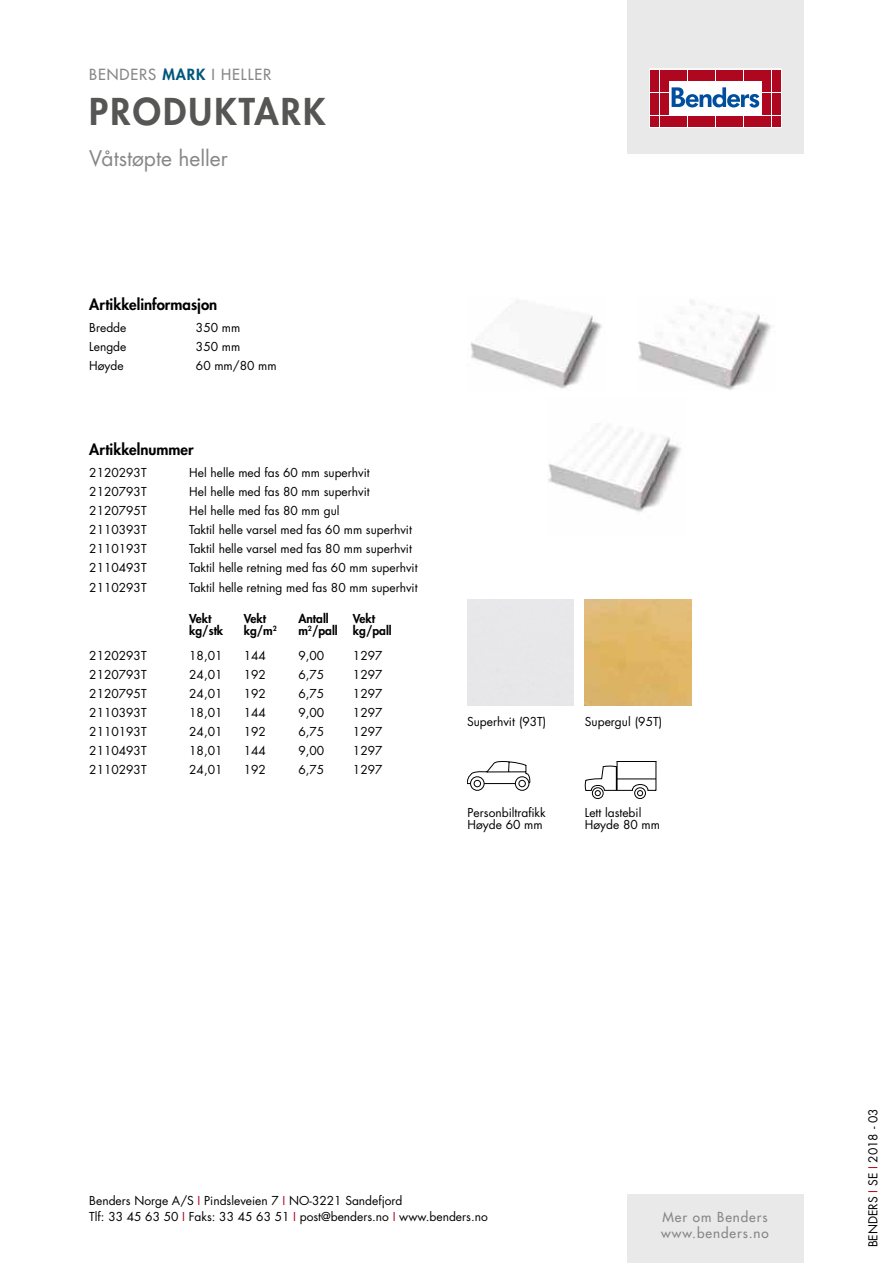
<style>
.page{position:relative;width:893px;height:1263px;background:#fff}
.page>*{position:absolute;margin:0;border:0;box-sizing:border-box;transform-origin:0 0}
.t1{font:800 36px "Futura Std";letter-spacing:.06em;color:#565655}
.t2{font:21px "Futura Std";color:#868786}
.t3{font:800 15px "Futura Std";color:#000}
.t4{font:500 15px "Futura Std";letter-spacing:.06em;color:#868786}
.t5{font:500 13.5px/16.2px "Futura Std";letter-spacing:.07em;color:#868786}
.t6{font:12px/12px "Futura Std";color:#000}
.t7{font:800 12px/12px "Futura Std";color:#000}
.s1{font-weight:800;color:#00567b}
.s2{color:#ae071f}
</style>
<div class="page">
<div style="left:627px;top:0;width:177px;height:153px;background:#e9e9e9"></div>
<svg style="left:649px;top:69px;width:132px;height:59px;background:#eac2c8"></svg>
<div style="left:651px;top:70px;width:8px;height:10px;background:#ae071f"></div>
<div style="left:660px;top:70px;width:8px;height:10px;background:#ae071f"></div>
<div style="left:651px;top:81px;width:8px;height:11px;background:#ae071f"></div>
<div style="left:660px;top:81px;width:8px;height:11px;background:#ae071f"></div>
<div style="left:651px;top:93px;width:8px;height:10px;background:#ae071f"></div>
<div style="left:660px;top:93px;width:8px;height:10px;background:#ae071f"></div>
<div style="left:651px;top:104px;width:8px;height:11px;background:#ae071f"></div>
<div style="left:660px;top:104px;width:8px;height:11px;background:#ae071f"></div>
<div style="left:651px;top:116px;width:8px;height:10px;background:#ae071f"></div>
<div style="left:660px;top:116px;width:8px;height:10px;background:#ae071f"></div>
<div style="left:669px;top:70px;width:8px;height:10px;background:#ae071f"></div>
<div style="left:679px;top:70px;width:8px;height:10px;background:#ae071f"></div>
<div style="left:688px;top:70px;width:8px;height:10px;background:#ae071f"></div>
<div style="left:697px;top:70px;width:9px;height:10px;background:#ae071f"></div>
<div style="left:707px;top:70px;width:8px;height:10px;background:#ae071f"></div>
<div style="left:716px;top:70px;width:8px;height:10px;background:#ae071f"></div>
<div style="left:725px;top:70px;width:9px;height:10px;background:#ae071f"></div>
<div style="left:735px;top:70px;width:8px;height:10px;background:#ae071f"></div>
<div style="left:744px;top:70px;width:8px;height:10px;background:#ae071f"></div>
<div style="left:753px;top:70px;width:9px;height:10px;background:#ae071f"></div>
<div style="left:669px;top:116px;width:8px;height:10px;background:#ae071f"></div>
<div style="left:679px;top:116px;width:8px;height:10px;background:#ae071f"></div>
<div style="left:688px;top:116px;width:8px;height:10px;background:#ae071f"></div>
<div style="left:697px;top:116px;width:9px;height:10px;background:#ae071f"></div>
<div style="left:707px;top:116px;width:8px;height:10px;background:#ae071f"></div>
<div style="left:716px;top:116px;width:8px;height:10px;background:#ae071f"></div>
<div style="left:725px;top:116px;width:9px;height:10px;background:#ae071f"></div>
<div style="left:735px;top:116px;width:8px;height:10px;background:#ae071f"></div>
<div style="left:744px;top:116px;width:8px;height:10px;background:#ae071f"></div>
<div style="left:753px;top:116px;width:9px;height:10px;background:#ae071f"></div>
<div style="left:763px;top:70px;width:8px;height:10px;background:#ae071f"></div>
<div style="left:772px;top:70px;width:8px;height:10px;background:#ae071f"></div>
<div style="left:763px;top:81px;width:8px;height:11px;background:#ae071f"></div>
<div style="left:772px;top:81px;width:8px;height:11px;background:#ae071f"></div>
<div style="left:763px;top:93px;width:8px;height:10px;background:#ae071f"></div>
<div style="left:772px;top:93px;width:8px;height:10px;background:#ae071f"></div>
<div style="left:763px;top:104px;width:8px;height:11px;background:#ae071f"></div>
<div style="left:772px;top:104px;width:8px;height:11px;background:#ae071f"></div>
<div style="left:763px;top:116px;width:8px;height:10px;background:#ae071f"></div>
<div style="left:772px;top:116px;width:8px;height:10px;background:#ae071f"></div>
<svg style="left:672px;top:87px;width:87px;height:21px;background:#8fb1d4"></svg>
<div style="left:627px;top:1195px;width:177px;height:68px;background:#e9e9e9"></div>
<div style="left:470px;top:776px;width:14px;height:15px;border:1px solid #000;border-radius:50%"></div>
<div style="left:515px;top:776px;width:14px;height:15px;border:1px solid #000;border-radius:50%"></div>
<svg style="left:467px;top:761px;width:63px;height:26px"></svg>
<img style="left:585px;top:600px;width:106px;height:106px">
<img style="left:470px;top:300px;width:132px;height:89px">
<img style="left:638px;top:300px;width:133px;height:90px">
<img style="left:548px;top:423px;width:133px;height:89px">
<div style="left:592px;top:787px;width:11px;height:12px;border:1px solid #000;border-radius:50%"></div>
<div style="left:634px;top:787px;width:12px;height:12px;border:1px solid #000;border-radius:50%"></div>
<svg style="left:585px;top:761px;width:71px;height:35px"></svg>
<p class="t4" style="left:89px;top:65px;width:183px">BENDERS <span class="s1">MARK</span> I HELLER</p>
<h1 class="t1" style="left:89px;top:89px;width:238px">PRODUKTARK</h1>
<h2 class="t2" style="left:89px;top:145px;width:140px">Våtstøpte heller</h2>
<p class="t3" style="left:89px;top:295px;width:130px">Artikkelinformasjon</p>
<p class="t6" style="left:89px;top:322px;width:39px">Bredde</p>
<p class="t6" style="left:196px;top:322px;width:46px">350 mm</p>
<p class="t6" style="left:89px;top:341px;width:39px">Lengde</p>
<p class="t6" style="left:196px;top:341px;width:46px">350 mm</p>
<p class="t6" style="left:89px;top:360px;width:36px">Høyde</p>
<p class="t6" style="left:196px;top:360px;width:82px">60 mm/80 mm</p>
<p class="t3" style="left:89px;top:440px;width:106px">Artikkelnummer</p>
<p class="t6" style="left:89px;top:467px;width:59px">2120293T</p>
<p class="t6" style="left:189px;top:467px;width:182px">Hel helle med fas 60 mm superhvit</p>
<p class="t6" style="left:89px;top:486px;width:59px">2120793T</p>
<p class="t6" style="left:189px;top:486px;width:182px">Hel helle med fas 80 mm superhvit</p>
<p class="t6" style="left:89px;top:505px;width:59px">2120795T</p>
<p class="t6" style="left:189px;top:505px;width:152px">Hel helle med fas 80 mm gul</p>
<p class="t6" style="left:89px;top:524px;width:59px">2110393T</p>
<p class="t6" style="left:189px;top:524px;width:224px">Taktil helle varsel med fas 60 mm superhvit</p>
<p class="t6" style="left:89px;top:543px;width:59px">2110193T</p>
<p class="t6" style="left:189px;top:543px;width:224px">Taktil helle varsel med fas 80 mm superhvit</p>
<p class="t6" style="left:89px;top:562px;width:59px">2110493T</p>
<p class="t6" style="left:189px;top:562px;width:230px">Taktil helle retning med fas 60 mm superhvit</p>
<p class="t6" style="left:89px;top:581px;width:59px">2110293T</p>
<p class="t6" style="left:189px;top:581px;width:230px">Taktil helle retning med fas 80 mm superhvit</p>
<p class="t7" style="left:189px;top:612px;width:36px">Vekt kg/stk</p>
<p class="t7" style="left:244px;top:612px;width:35px">Vekt kg/m<sup>2</sup></p>
<p class="t7" style="left:298px;top:612px;width:41px">Antall m<sup>2</sup>/pall</p>
<p class="t7" style="left:353px;top:612px;width:40px">Vekt kg/pall</p>
<p class="t6" style="left:89px;top:650px;width:59px">2120293T</p>
<p class="t6" style="left:189px;top:650px;width:35px">18,01</p>
<p class="t6" style="left:244px;top:650px;width:24px">144</p>
<p class="t6" style="left:298px;top:650px;width:27px">9,00</p>
<p class="t6" style="left:353px;top:650px;width:31px">1297</p>
<p class="t6" style="left:89px;top:668px;width:59px">2120793T</p>
<p class="t6" style="left:189px;top:668px;width:35px">24,01</p>
<p class="t6" style="left:244px;top:668px;width:24px">192</p>
<p class="t6" style="left:298px;top:668px;width:27px">6,75</p>
<p class="t6" style="left:353px;top:668px;width:31px">1297</p>
<p class="t6" style="left:89px;top:687px;width:59px">2120795T</p>
<p class="t6" style="left:189px;top:687px;width:35px">24,01</p>
<p class="t6" style="left:244px;top:687px;width:24px">192</p>
<p class="t6" style="left:298px;top:687px;width:27px">6,75</p>
<p class="t6" style="left:353px;top:687px;width:31px">1297</p>
<p class="t6" style="left:89px;top:706px;width:59px">2110393T</p>
<p class="t6" style="left:189px;top:706px;width:35px">18,01</p>
<p class="t6" style="left:244px;top:706px;width:24px">144</p>
<p class="t6" style="left:298px;top:706px;width:27px">9,00</p>
<p class="t6" style="left:353px;top:706px;width:31px">1297</p>
<p class="t6" style="left:89px;top:726px;width:59px">2110193T</p>
<p class="t6" style="left:189px;top:726px;width:35px">24,01</p>
<p class="t6" style="left:244px;top:726px;width:24px">192</p>
<p class="t6" style="left:298px;top:726px;width:27px">6,75</p>
<p class="t6" style="left:353px;top:726px;width:31px">1297</p>
<p class="t6" style="left:89px;top:745px;width:59px">2110493T</p>
<p class="t6" style="left:189px;top:745px;width:35px">18,01</p>
<p class="t6" style="left:244px;top:745px;width:24px">144</p>
<p class="t6" style="left:298px;top:745px;width:27px">9,00</p>
<p class="t6" style="left:353px;top:745px;width:31px">1297</p>
<p class="t6" style="left:89px;top:764px;width:59px">2110293T</p>
<p class="t6" style="left:189px;top:764px;width:35px">24,01</p>
<p class="t6" style="left:244px;top:764px;width:24px">192</p>
<p class="t6" style="left:298px;top:764px;width:27px">6,75</p>
<p class="t6" style="left:353px;top:764px;width:31px">1297</p>
<p class="t6" style="left:467px;top:715px;width:81px">Superhvit (93T)</p>
<p class="t6" style="left:585px;top:715px;width:79px">Supergul (95T)</p>
<p class="t6" style="left:468px;top:807px;width:80px">Personbiltrafikk<br>Høyde 60 mm</p>
<p class="t6" style="left:585px;top:807px;width:77px">Lett lastebil<br>Høyde 80 mm</p>
<p class="t6" style="left:89px;top:1192px;width:400px;line-height:16.5px">Benders Norge A/S <span class="s2">I</span> Pindsleveien 7 <span class="s2">I</span> NO-3221 Sandefjord<br>Tlf: 33 45 63 50 <span class="s2">I</span> Faks: 33 45 63 51 <span class="s2">I</span> post@benders.no <span class="s2">I</span> www.benders.no</p>
<p class="t5" style="left:661px;top:1209px;width:109px">Mer om Benders www.benders.no</p>
<p class="t6" style="left:867px;top:1247px;width:140px;rotate:-90deg">BENDERS <span class="s2">I</span> SE <span class="s2">I</span> 2018 - 03</p>
</div>
